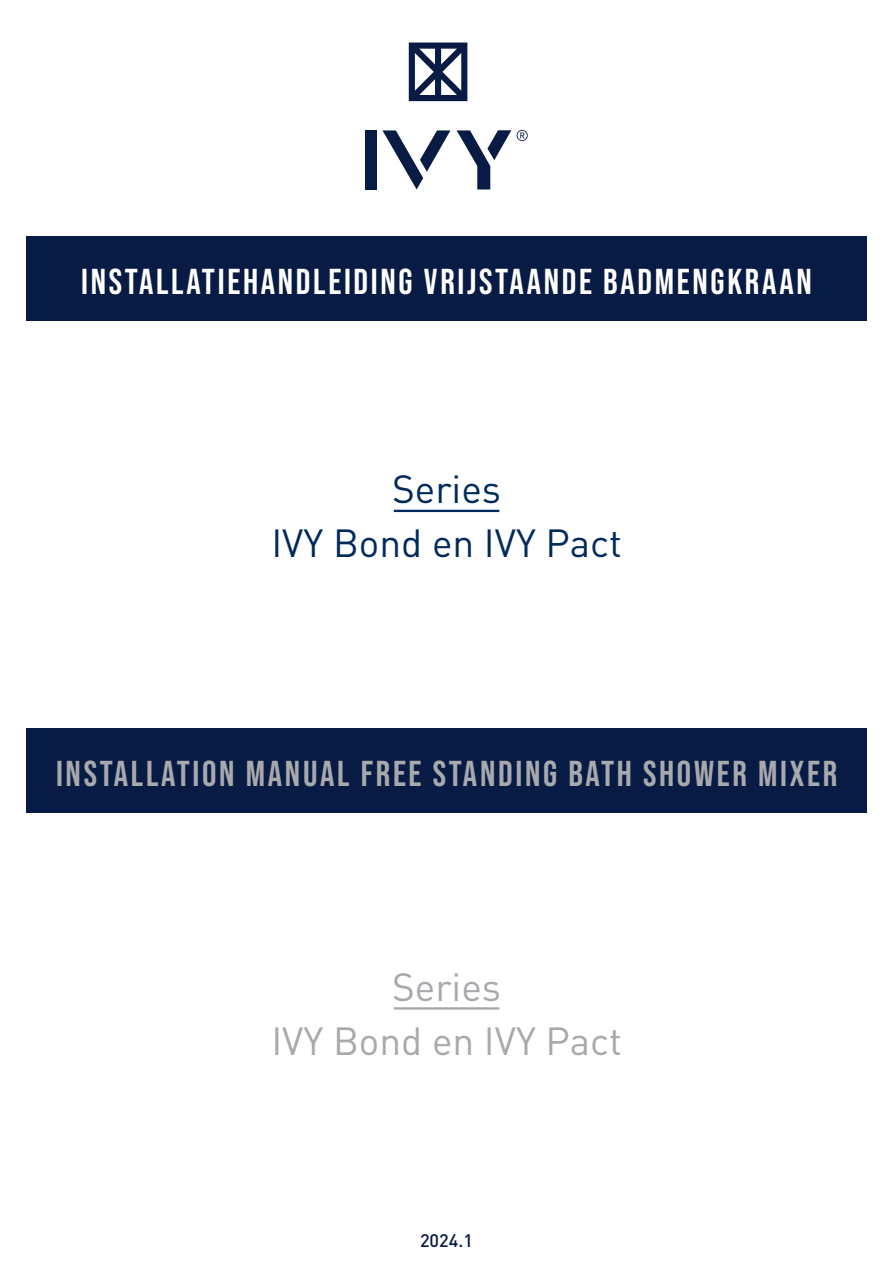
<style>
.page{position:relative;width:893px;height:1263px;background:#fff}
.page>*{position:absolute;margin:0;border:0;box-sizing:border-box;transform-origin:0 0}
.t1{font:38.7px "DIN Pro";color:#002a5b}
.t2{font:38.7px "DIN Pro";color:#a8a9ad}
.t3{font:700 36px "Bebas Neue Pro";letter-spacing:.075em;color:#fff}
.t4{font:700 36px "Bebas Neue Pro";letter-spacing:.075em;color:#a8a9ad}
.t5{font:500 18px "DIN Pro";color:#071b44}
</style>
<div class="page">
<div style="left:26px;top:237px;width:841px;height:84px;background:#071b44"></div>
<div style="left:26px;top:728px;width:841px;height:84px;background:#071b44"></div>
<div style="left:365px;top:130px;width:12px;height:59px;background:#071b44"></div>
<svg style="left:457px;top:130px;width:54px;height:59px"></svg>
<svg style="left:382px;top:130px;width:68px;height:59px"></svg>
<svg style="left:517px;top:130px;width:11px;height:11px"></svg>
<svg style="left:409px;top:43px;width:58px;height:58px"></svg>
<hr style="left:394px;top:510px;width:105px;height:2px;background:#002a5b">
<hr style="left:394px;top:1007px;width:105px;height:2px;background:#a8a9ad">
<p class="t3" style="left:81px;top:261px;width:732px">INSTALLATIEHANDLEIDING VRIJSTAANDE BADMENGKRAAN</p>
<p class="t1" style="left:392px;top:463px;width:111px">Series</p>
<p class="t1" style="left:271px;top:517px;width:352px">IVY Bond en IVY Pact</p>
<p class="t4" style="left:56px;top:753px;width:783px">INSTALLATION MANUAL FREE STANDING BATH SHOWER MIXER</p>
<p class="t2" style="left:392px;top:960px;width:111px">Series</p>
<p class="t2" style="left:271px;top:1014px;width:352px">IVY Bond en IVY Pact</p>
<p class="t5" style="left:420px;top:1228px;width:54px">2024.1</p>
</div>
